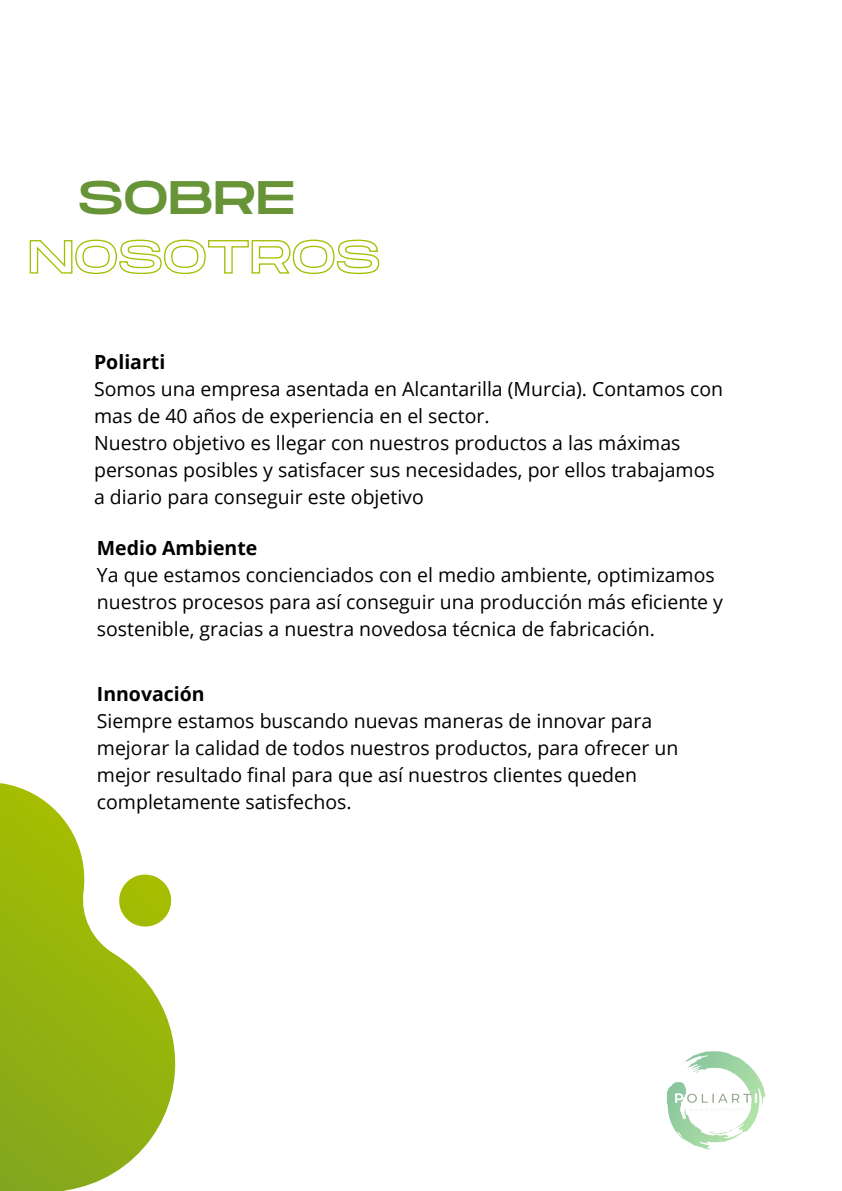
<style>
.page{position:relative;width:842px;height:1191px;background:#fff}
.page>*{position:absolute;margin:0;border:0;box-sizing:border-box;transform-origin:0 0}
.t1{font:47px "Monument Extended";color:#679436}
.t2{font:19.5px/27px "Open Sans";color:#000}
.t3{font:700 19.5px "Open Sans";color:#000}
</style>
<div class="page">
<svg style="left:29px;top:239px;width:351px;height:36px"></svg>
<svg style="left:0;top:783px;width:176px;height:407px"></svg>
<svg style="left:109px;top:863px;width:67px;height:74px"></svg>
<img style="left:666px;top:1051px;width:99px;height:99px">
<h1 class="t1" style="left:78px;top:171px;width:219px">SOBRE</h1>
<p class="t3" style="left:94px;top:348px;width:73px">Poliarti</p>
<p class="t2" style="left:94px;top:375px;width:631px">Somos una empresa asentada en Alcantarilla (Murcia). Contamos con mas de 40 años de experiencia en el sector.<br>Nuestro objetivo es llegar con nuestros productos a las máximas personas posibles y satisfacer sus necesidades, por ellos trabajamos a diario para conseguir este objetivo</p>
<p class="t3" style="left:97px;top:533px;width:162px">Medio Ambiente</p>
<p class="t2" style="left:97px;top:560px;width:628px">Ya que estamos concienciados con el medio ambiente, optimizamos nuestros procesos para así conseguir una producción más eficiente y sostenible, gracias a nuestra novedosa técnica de fabricación.</p>
<p class="t3" style="left:97px;top:680px;width:109px">Innovación</p>
<p class="t2" style="left:97px;top:707px;width:583px">Siempre estamos buscando nuevas maneras de innovar para mejorar la calidad de todos nuestros productos, para ofrecer un mejor resultado final para que así nuestros clientes queden completamente satisfechos.</p>
</div>
